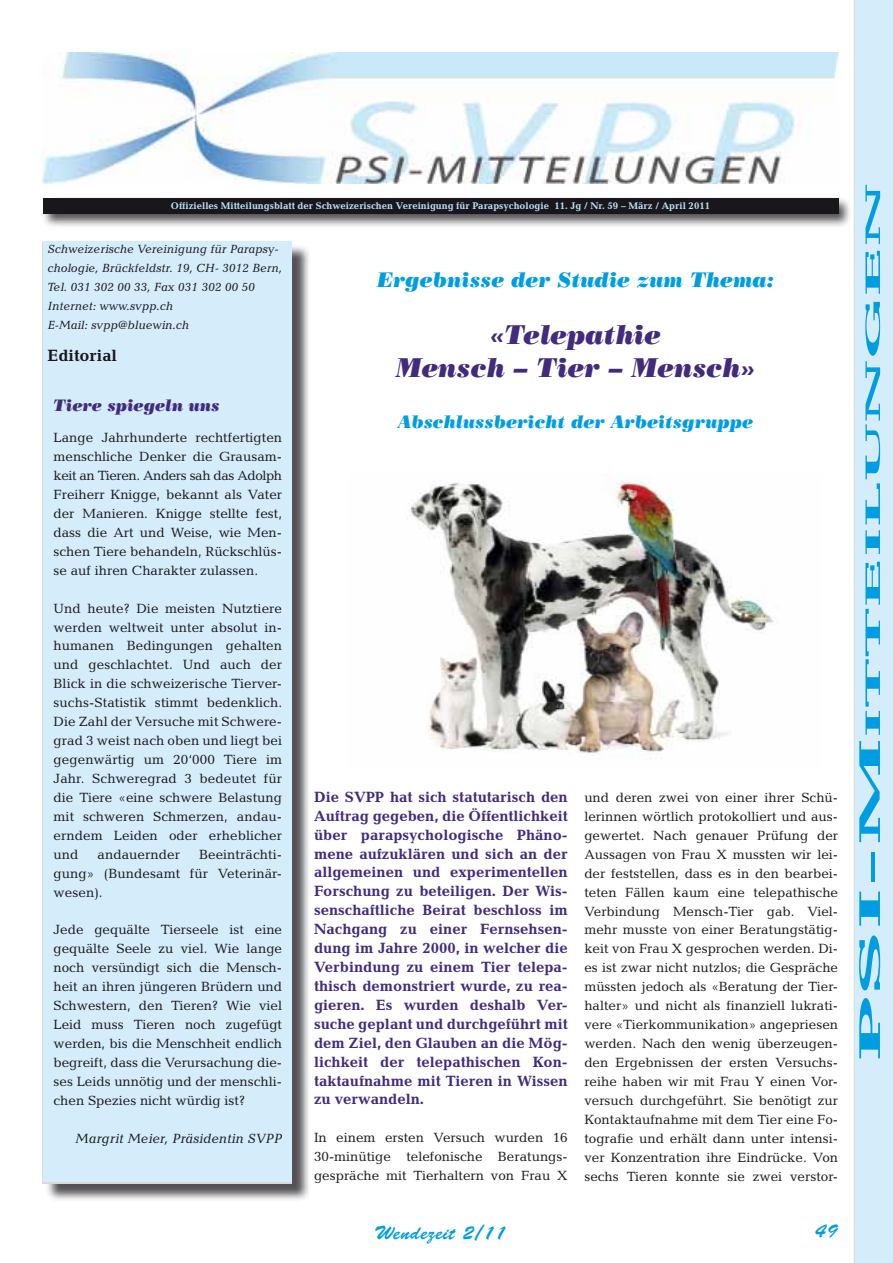
<style>
.page{position:relative;width:893px;height:1263px;background:#fff}
.page>*{position:absolute;margin:0;border:0;box-sizing:border-box;transform-origin:0 0}
.t1{font:italic 27px/32.4px "Poster Bodoni BT";color:#422b7d;text-align:center}
.t2{font:700 21.15px "Candida";color:#009ee0;scale:3.57 1}
.t3{font:italic 21px "Poster Bodoni BT";color:#009ee0}
.t4{font:19.5px "Brush Script";letter-spacing:.025em;color:#009ee0}
.t5{font:italic 18px "Poster Bodoni BT";color:#009ee0}
.t6{font:italic 16.5px "Poster Bodoni BT";color:#422b7d}
.t7{font:700 16.5px "Candida";color:#1a171c}
.t8{font:700 15px/18.9px "Candida";color:#422b7d;text-align:justify}
.t9{font:13.5px/18.9px "Candida";color:#1a171c;text-align:justify}
.t10{font:italic 13.5px "Candida";color:#1a171c}
.t11{font:italic 12px/18.9px "Candida";color:#1a171c}
.t12{font:700 9.75px "Candida";color:#bde4f7}
.s1{font-size:30.3px}
</style>
<div class="page">
<div style="left:45px;top:244px;width:266px;height:958px;background:#1a171c;opacity:.75"></div>
<div style="left:43px;top:242px;width:249px;height:940px;background:#d5edfa"></div>
<svg style="left:854px;top:0;width:39px;height:1263px;background:#d5ecf8"></svg>
<div style="left:41px;top:196px;width:812px;height:32px;background:#1a171c;opacity:.75"></div>
<div style="left:43px;top:198px;width:795px;height:16px;background:#1a171c"></div>
<img style="left:43px;top:53px;width:795px;height:131px">
<img style="left:407px;top:480px;width:367px;height:279px">
<p class="t12" style="left:171px;top:200px;width:541px">Offizielles Mitteilungsblatt der Schweizerischen Vereinigung für Parapsychologie 11. Jg / Nr. 59 – März / April 2011</p>
<p class="t11" style="left:47px;top:239px;width:236px">Schweizerische Vereinigung für Parapsy&shy;chologie, Brückfeldstr. 19, CH- 3012 Bern, Tel. 031 302 00 33, Fax 031 302 00 50<br>Internet: www.svpp.ch<br>E-Mail: svpp@bluewin.ch</p>
<p class="t7" style="left:47px;top:346px;width:71px">Editorial</p>
<p class="t6" style="left:54px;top:395px;width:168px">Tiere spiegeln uns</p>
<p class="t9" style="left:54px;top:428px;width:230px">Lange Jahrhunderte rechtfertigten menschliche Denker die Grausam&shy;keit an Tieren. Anders sah das Adolph Freiherr Knigge, bekannt als Vater der Manieren. Knigge stellte fest, dass die Art und Weise, wie Men&shy;schen Tiere behandeln, Rückschlüs&shy;se auf ihren Charakter zulassen.</p>
<p class="t9" style="left:54px;top:599px;width:230px">Und heute? Die meisten Nutztiere werden weltweit unter absolut in&shy;humanen Bedingungen gehalten und geschlachtet. Und auch der Blick in die schweizerische Tierver&shy;suchs-Statistik stimmt bedenklich.<br>Die Zahl der Versuche mit Schwere&shy;grad 3 weist nach oben und liegt bei gegenwärtig um 20‘000 Tiere im Jahr. Schweregrad 3 bedeutet für die Tiere «eine schwere Belastung mit schweren Schmerzen, andau&shy;erndem Leiden oder erheblicher und</p>
<p class="t9" style="left:54px;top:845px;width:230px;text-indent:145px">Beeinträchti&shy;gung» (Bundesamt für Veterinär&shy;wesen).</p>
<p class="t9" style="left:54px;top:920px;width:230px">Jede gequälte Tierseele ist eine gequälte Seele zu viel. Wie lange noch versündigt sich die Mensch&shy;heit an ihren jüngeren Brüdern und Schwestern, den Tieren? Wie viel Leid muss Tieren noch zugefügt werden, bis die Menschheit endlich begreift, dass die Verursachung die&shy;ses Leids unnötig und der menschli&shy;chen Spezies nicht würdig ist?</p>
<p class="t10" style="left:75px;top:1130px;width:208px">Margrit Meier, Präsidentin SVPP</p>
<p class="t9" style="left:98px;top:845px;width:84px">andauernder</p>
<h3 class="t3" style="left:377px;top:267px;width:399px">Ergebnisse der Studie zum Thema:</h3>
<h1 class="t1" style="left:396px;top:318px;width:361px">«Telepathie<br>Mensch – Tier – Mensch»</h1>
<h3 class="t5" style="left:398px;top:410px;width:357px">Abschlussbericht der Arbeitsgruppe</h3>
<p class="t8" style="left:314px;top:787px;width:255px">Die SVPP hat sich statutarisch den Auftrag gegeben, die Öffentlichkeit über parapsychologische Phäno&shy;mene aufzuklären und sich an der allgemeinen und experimentellen Forschung zu beteiligen. Der Wis&shy;senschaftliche Beirat beschloss im Nachgang zu einer Fernsehsen&shy;dung im Jahre 2000, in welcher die Verbindung zu einem Tier telepa&shy;thisch demonstriert wurde, zu rea&shy;gieren. Es wurden deshalb Ver&shy;suche geplant und durchgeführt mit dem Ziel, den Glauben an die Mög&shy;lichkeit der telepathischen Kon&shy;taktaufnahme mit Tieren in Wissen zu verwandeln.</p>
<p class="t9" style="left:314px;top:1128px;width:255px">In einem ersten Versuch wurden 16<br>30-minütige telefonische Beratungs&shy;gespräche mit Tierhaltern von Frau X</p>
<p class="t9" style="left:584px;top:788px;width:255px">und deren zwei von einer ihrer Schü&shy;lerinnen wörtlich protokolliert und aus&shy;gewertet. Nach genauer Prüfung der Aussagen von Frau X mussten wir lei&shy;der feststellen, dass es in den bearbei&shy;teten Fällen kaum eine telepathische Verbindung Mensch-Tier gab. Viel&shy;mehr musste von einer Beratungstätig&shy;keit von Frau X gesprochen werden. Di&shy;es ist zwar nicht nutzlos; die Gespräche müssten jedoch als «Beratung der Tier&shy;halter» und nicht als finanziell lukrati&shy;vere «Tierkommunikation» angepriesen werden. Nach den wenig überzeugen&shy;den Ergebnissen der ersten Versuchs&shy;reihe haben wir mit Frau Y einen Vor&shy;versuch durchgeführt. Sie benötigt zur Kontaktaufnahme mit dem Tier eine Fo&shy;tografie und erhält dann unter intensi&shy;ver Konzentration ihre Eindrücke. Von sechs Tieren konnte sie zwei verstor-</p>
<h3 class="t4" style="left:374px;top:1221px;width:133px">Wendezeit 2/11</h3>
<h3 class="t4" style="left:815px;top:1220px;width:24px">49</h3>
<h2 class="t2" style="left:861px;top:1061px;width:248px;rotate:-90deg"><span class="s1">PSI-M</span>itteilungen</h2>
</div>
